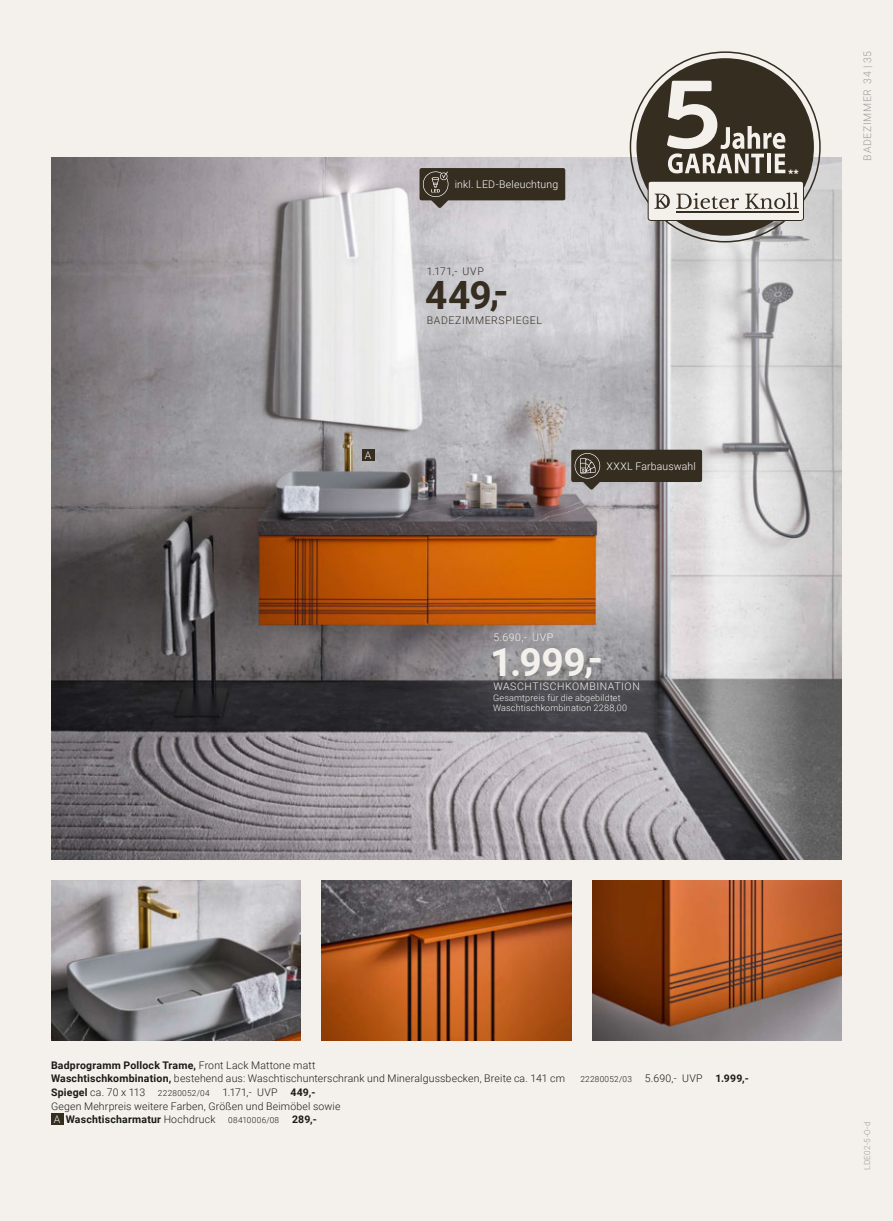
<style>
.page{position:relative;width:893px;height:1221px;background:#fff}
.page>*{position:absolute;margin:0;border:0;box-sizing:border-box;transform-origin:0 0}
.t1{font:700 39px "Roboto";color:#f4f1ec}
.t2{font:700 39px "Roboto";color:#362d21}
.t3{font:700 13.35px "Helvetica Neue LT Pro";color:#f4f1ec}
.t4{font:300 10.5px/13.5px "Roboto";letter-spacing:.015em;color:#1a1a18}
.t5{font:300 10.5px "Roboto";letter-spacing:.015em;color:#fff}
.t6{font:300 10.5px "Roboto";letter-spacing:.055em;color:#f4f1ec}
.t7{font:300 10.5px "Roboto";letter-spacing:.055em;color:#362d21}
.t8{font:300 10.5px "Roboto";letter-spacing:.055em;color:#9c9d9d}
.t9{font:300 9px/10.5px "Roboto";letter-spacing:.02em;color:#f4f1ec}
.t10{font:300 8.25px "Roboto";letter-spacing:.035em;color:#1a1a18}
.t11{font:300 8.25px "Roboto";letter-spacing:.03em;color:#9c9d9d}
.s1{font-weight:700}
.s2{font-size:8.25px}
.s3{color:#f4f1ec}
.s4{font-size:10.5px}
.s5{font-weight:700;font-size:10.5px}
</style>
<div class="page">
<div style="left:0;top:0;width:893px;height:1220px;background:#f4f1ec"></div>
<img style="left:51px;top:157px;width:791px;height:702px">
<svg style="left:571px;top:449px;width:131px;height:41px"></svg>
<div style="left:51px;top:1113px;width:12px;height:12px;background:#362d21"></div>
<img style="left:51px;top:880px;width:249px;height:160px">
<img style="left:322px;top:880px;width:249px;height:160px">
<img style="left:592px;top:880px;width:250px;height:160px">
<svg style="left:419px;top:168px;width:146px;height:41px"></svg>
<div style="left:636px;top:58px;width:178px;height:178px;background:#362d21;border-radius:50%"></div>
<svg style="left:647px;top:181px;width:157px;height:40px"></svg>
<svg style="left:667px;top:81px;width:118px;height:92px"></svg>
<div style="left:362px;top:449px;width:12px;height:12px;background:#362d21"></div>
<p class="t6" style="left:365px;top:448px;width:8px">A</p>
<p class="t5" style="left:455px;top:177px;width:105px">inkl. LED-Beleuchtung</p>
<p class="t7" style="left:427px;top:264px;width:59px">1.171,- UVP</p>
<p class="t7" style="left:427px;top:313px;width:117px">BADEZIMMERSPIEGEL</p>
<h1 class="t2" style="left:425px;top:268px;width:85px">449,-</h1>
<p class="t5" style="left:606px;top:458px;width:91px">XXXL Farbauswahl</p>
<p class="t6" style="left:493px;top:630px;width:61px">5.690,- UVP</p>
<h1 class="t1" style="left:490px;top:634px;width:114px">1.999,-</h1>
<p class="t6" style="left:493px;top:679px;width:148px">WASCHTISCHKOMBINATION</p>
<p class="t9" style="left:493px;top:692px;width:135px">Gesamtpreis für die abgebildtet<br>Waschtischkombination 2288,00</p>
<p class="t3" style="left:788px;top:165px;width:12px">**</p>
<p class="t8" style="left:860px;top:160px;width:111px;rotate:-90deg">BADEZIMMER 34 | 35</p>
<p class="t4" style="left:51px;top:1058px;width:515px"><span class="s1">Badprogramm Pollock Trame,</span> Front Lack Mattone matt<br><span class="s1">Waschtischkombination,</span> bestehend aus: Waschtischunterschrank und Mineralgussbecken, Breite ca. 141 cm</p>
<p class="t4" style="left:51px;top:1085px;width:291px"><span class="s1">Spiegel</span> ca. 70 x 113 <span class="s2">22280052/04</span> 1.171,- UVP <span class="s1">449,-<br></span>Gegen Mehrpreis weitere Farben, Größen und Beimöbel sowie<br><span class="s3">A</span> <span class="s1">Waschtischarmatur</span> Hochdruck <span class="s2">08410006/08</span> <span class="s1">289,-</span></p>
<p class="t10" style="left:580px;top:1073px;width:170px">22280052/03 <span class="s4">5.690,- UVP</span> <span class="s5">1.999,-</span></p>
<p class="t11" style="left:861px;top:1169px;width:50px;rotate:-90deg">LDE02-5-O-d</p>
</div>
